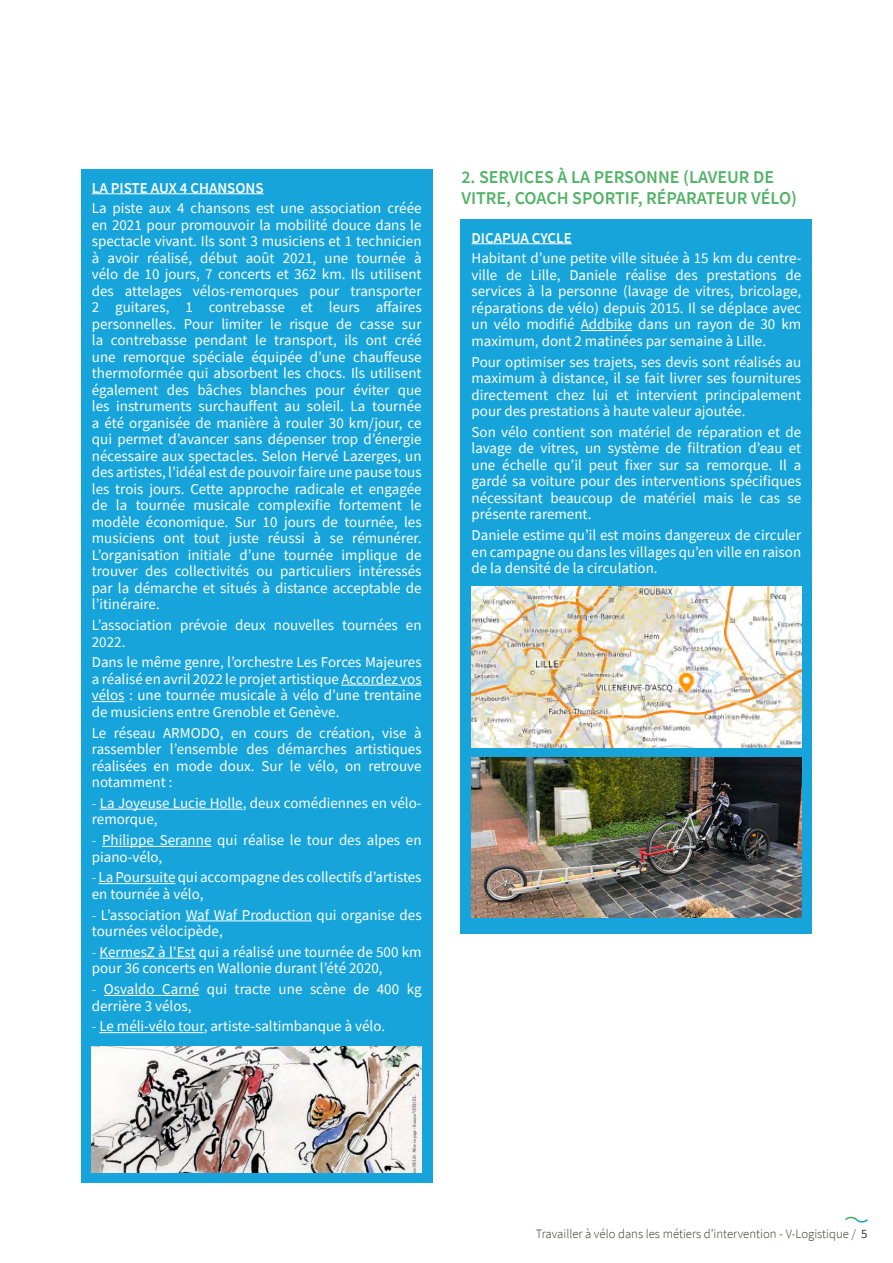
<style>
.page{position:relative;width:893px;height:1263px;background:#fff}
.page>*{position:absolute;margin:0;border:0;box-sizing:border-box;transform-origin:0 0}
.t1{font:600 18px/21px "Source Sans Pro";color:#52b267}
.t2{font:15px/16.5px "Source Sans Pro";color:#fff;text-align:justify}
.t3{font:600 15px "Source Sans Pro";color:#fff}
.t4{font:300 12.75px "Source Sans Pro";color:#39342f}
.s1{font-weight:300}
.s2{font-weight:400}
</style>
<div class="page">
<svg style="left:845px;top:1216px;width:23px;height:6px"></svg>
<div style="left:81px;top:169px;width:351px;height:1013px;background:#17a4da"></div>
<img style="left:92px;top:1046px;width:330px;height:126px">
<hr style="left:92px;top:193px;width:172px;height:1px;background:#fff">
<hr style="left:341px;top:685px;width:81px;height:1px;background:#fff">
<hr style="left:92px;top:701px;width:32px;height:1px;background:#fff">
<hr style="left:100px;top:809px;width:143px;height:1px;background:#fff">
<hr style="left:102px;top:846px;width:109px;height:1px;background:#fff">
<hr style="left:98px;top:883px;width:78px;height:1px;background:#fff">
<hr style="left:186px;top:920px;width:126px;height:1px;background:#fff">
<hr style="left:100px;top:958px;width:96px;height:1px;background:#fff">
<hr style="left:104px;top:995px;width:95px;height:1px;background:#fff">
<hr style="left:99px;top:1032px;width:105px;height:1px;background:#fff">
<div style="left:460px;top:219px;width:352px;height:714px;background:#17a4da"></div>
<img style="left:472px;top:587px;width:329px;height:160px">
<hr style="left:472px;top:243px;width:100px;height:1px;background:#fff">
<hr style="left:581px;top:330px;width:51px;height:1px;background:#fff">
<img style="left:472px;top:757px;width:330px;height:160px">
<p class="t3" style="left:92px;top:178px;width:173px">LA PISTE AUX 4 CHANSONS</p>
<p class="t2" style="left:92px;top:200px;width:331px">La piste aux 4 chansons est une association créée en 2021 pour promouvoir la mobilité douce dans le spectacle vivant. Ils sont 3 musiciens et 1 technicien à avoir réalisé, début août 2021, une tournée à vélo de 10 jours, 7 concerts et 362 km. Ils utilisent des attelages vélos-remorques pour transporter 2 guitares, 1 contrebasse et leurs affaires personnelles. Pour limiter le risque de casse sur la contrebasse pendant le transport, ils ont créé une remorque spéciale équipée d’une chauffeuse thermoformée qui absorbent les chocs. Ils utilisent également des bâches blanches pour éviter que les instruments surchauffent au soleil. La tournée a été organisée de manière à rouler 30 km/jour, ce qui permet d’avancer sans dépenser trop d’énergie nécessaire aux spectacles. Selon Hervé Lazerges, un des artistes, l’idéal est de pouvoir faire une pause tous les trois jours. Cette approche radicale et engagée de la tournée musicale complexifie fortement le modèle économique. Sur 10 jours de tournée, les musiciens ont tout juste réussi à se rémunérer.<br>L’organisation initiale d’une tournée implique de trouver des collectivités ou particuliers intéressés par la démarche et situés à distance acceptable de l’itinéraire.</p>
<p class="t2" style="left:92px;top:617px;width:331px">L’association prévoie deux nouvelles tournées en<br>2022.</p>
<p class="t2" style="left:92px;top:654px;width:331px">Dans le même genre, l’orchestre Les Forces Majeures a réalisé en avril 2022 le projet artistique Accordez vos vélos : une tournée musicale à vélo d’une trentaine de musiciens entre Grenoble et Genève.</p>
<p class="t2" style="left:92px;top:724px;width:331px">Le réseau ARMODO, en cours de création, vise à rassembler l’ensemble des démarches artistiques réalisées en mode doux. Sur le vélo, on retrouve notamment :</p>
<p class="t2" style="left:92px;top:795px;width:331px"><span class="s1">-</span> La Joyeuse Lucie Holle, deux comédiennes en vélo&shy;remorque,</p>
<p class="t2" style="left:92px;top:832px;width:331px"><span class="s1">-</span> Philippe Seranne qui réalise le tour des alpes en piano-vélo,</p>
<p class="t2" style="left:92px;top:869px;width:331px"><span class="s1">-</span> La Poursuite qui accompagne des collectifs d’artistes en tournée à vélo,</p>
<p class="t2" style="left:92px;top:906px;width:331px"><span class="s1">-</span> L’association Waf Waf Production qui organise des tournées vélocipède,</p>
<p class="t2" style="left:92px;top:944px;width:331px"><span class="s1">-</span> KermesZ à l’Est qui a réalisé une tournée de 500 km pour 36 concerts en Wallonie durant l’été 2020,</p>
<p class="t2" style="left:92px;top:981px;width:331px"><span class="s1">-</span> Osvaldo Carné qui tracte une scène de 400 kg derrière 3 vélos,</p>
<p class="t2" style="left:92px;top:1018px;width:295px"><span class="s1">-</span> Le méli-vélo tour, artiste-saltimbanque à vélo.</p>
<p class="t1" style="left:461px;top:166px;width:337px">2. SERVICES À LA PERSONNE (LAVEUR DE<br>VITRE, COACH SPORTIF, RÉPARATEUR VÉLO)</p>
<p class="t3" style="left:472px;top:228px;width:102px">DICAPUA CYCLE</p>
<p class="t2" style="left:472px;top:250px;width:331px">Habitant d’une petite ville située à 15 km du centre&shy;ville de Lille, Daniele réalise des prestations de services à la personne (lavage de vitres, bricolage, réparations de vélo) depuis 2015. Il se déplace avec un vélo modifié Addbike dans un rayon de 30 km maximum, dont 2 matinées par semaine à Lille.</p>
<p class="t2" style="left:472px;top:353px;width:331px">Pour optimiser ses trajets, ses devis sont réalisés au maximum à distance, il se fait livrer ses fournitures directement chez lui et intervient principalement pour des prestations à haute valeur ajoutée.</p>
<p class="t2" style="left:472px;top:424px;width:331px">Son vélo contient son matériel de réparation et de lavage de vitres, un système de filtration d’eau et une échelle qu’il peut fixer sur sa remorque. Il a gardé sa voiture pour des interventions spécifiques nécessitant beaucoup de matériel mais le cas se présente rarement.</p>
<p class="t2" style="left:472px;top:527px;width:331px">Daniele estime qu’il est moins dangereux de circuler en campagne ou dans les villages qu’en ville en raison de la densité de la circulation.</p>
<p class="t4" style="left:536px;top:1225px;width:333px">Travailler à vélo dans les métiers d’intervention - V-Logistique / <span class="s2">5</span></p>
</div>
